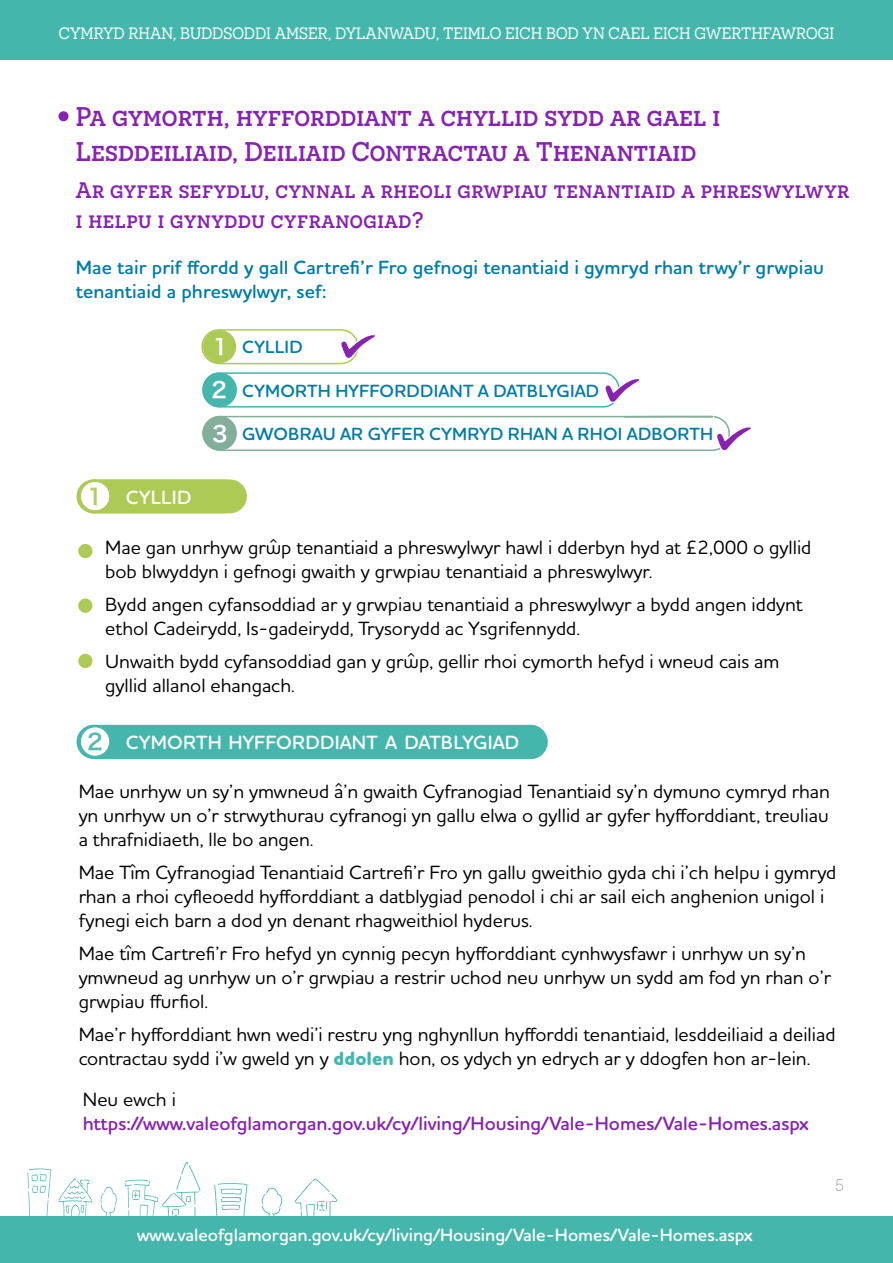
<style>
.page{position:relative;width:893px;height:1263px;background:#fff}
.page>*{position:absolute;margin:0;border:0;box-sizing:border-box;transform-origin:0 0}
.chapter_heading{font:500 27px/34.5px "Novecentoslab";color:#8623b1}
.chapter_heading-2{font:500 22.5px/30px "Novecentoslab";letter-spacing:.02em;color:#8623b1}
.t1{font:22.05px "Hiragino Sans W6";color:#57bab1}
.t2{font:22.05px "Hiragino Sans W6";color:#b3ce62}
.t3{font:21.6px "Hiragino Sans W6";color:#fff}
.Houschka_Rounded_lig{font:500 19.5px/24px "Houschka Rounded";color:#000}
.Houschka_Rounded_lig-2{font:600 19.5px/24px "Houschka Rounded";letter-spacing:.005em;color:#007da5}
.Houschka_Rounded_lig-3{font:600 19.5px "Houschka Rounded";color:#8623b1}
.Houschka_Medium{font:600 19.5px "Houschka Rounded";letter-spacing:.01em;color:#fff}
.Houschka_Medium-2{font:600 18px "Houschka Rounded";letter-spacing:.01em;color:#007da5}
.Houschka_Rounded_lig-4{font:600 18px "Houschka Rounded";color:#fff}
.chapter_heading-3{font:16.5px "Novecentoslab";color:#fff}
.t4{font:15.75px "Shree Dev 0714";color:#99a49c}
.s1{font-weight:800;color:#44b6ac}
</style>
<div class="page">
<div style="left:0;top:1216px;width:893px;height:47px;background:#44b6ac"></div>
<div style="left:0;top:0;width:893px;height:60px;background:#44b6ac"></div>
<div style="left:80px;top:725px;width:465px;height:34px;background:#44b6ac"></div>
<div style="left:77px;top:725px;width:34px;height:34px;background:#44b6ac;border-radius:50%"></div>
<div style="left:213px;top:479px;width:34px;height:34px;background:#adca57;border-radius:50%"></div>
<div style="left:514px;top:725px;width:34px;height:34px;background:#44b6ac;border-radius:50%"></div>
<div style="left:79px;top:479px;width:160px;height:34px;background:#adca57"></div>
<div style="left:78px;top:544px;width:14px;height:14px;background:#adca57;border-radius:50%"></div>
<div style="left:78px;top:598px;width:14px;height:15px;background:#adca57;border-radius:50%"></div>
<div style="left:78px;top:654px;width:14px;height:14px;background:#adca57;border-radius:50%"></div>
<div style="left:80px;top:727px;width:30px;height:29px;background:#fff;border-radius:50%"></div>
<div style="left:80px;top:726px;width:30px;height:30px;border:1px solid #44b6ac;border-radius:50%"></div>
<div style="left:77px;top:479px;width:33px;height:34px;background:#adca57;border-radius:50%"></div>
<div style="left:80px;top:481px;width:30px;height:30px;background:#fff;border-radius:50%"></div>
<div style="left:80px;top:481px;width:30px;height:30px;border:1px solid #adca57;border-radius:50%"></div>
<svg style="left:27px;top:1162px;width:311px;height:54px"></svg>
<svg style="left:201px;top:329px;width:175px;height:36px"></svg>
<svg style="left:202px;top:372px;width:438px;height:36px"></svg>
<svg style="left:202px;top:415px;width:549px;height:36px"></svg>
<div style="left:58px;top:111px;width:11px;height:10px;background:#8623b1;border-radius:50%"></div>
<p class="chapter_heading-3" style="left:59px;top:23px;width:777px">CYMRYD RHAN, BUDDSODDI AMSER, DYLANWADU, TEIMLO EICH BOD YN CAEL EICH GWERTHFAWROGI</p>
<p class="chapter_heading" style="left:76px;top:99px;width:646px">Pa gymorth, hyfforddiant a chyllid sydd ar gael i<br>Lesddeiliaid, Deiliaid Contractau a Thenantiaid</p>
<p class="chapter_heading-2" style="left:76px;top:175px;width:775px">Ar gyfer sefydlu, cynnal a rheoli grwpiau tenantiaid a phreswylwyr i helpu i gynyddu cyfranogiad?</p>
<p class="Houschka_Rounded_lig-2" style="left:76px;top:255px;width:750px">Mae tair prif ffordd y gall Cartrefi’r Fro gefnogi tenantiaid i gymryd rhan trwy’r grwpiau tenantiaid a phreswylwyr, sef:</p>
<p class="t3" style="left:213px;top:328px;width:17px">1</p>
<p class="t3" style="left:211px;top:371px;width:17px">2</p>
<p class="t3" style="left:212px;top:414px;width:17px">3</p>
<p class="Houschka_Medium-2" style="left:242px;top:335px;width:62px">CYLLID</p>
<p class="Houschka_Medium-2" style="left:242px;top:379px;width:359px">CYMORTH HYFFORDDIANT A DATBLYGIAD</p>
<p class="Houschka_Medium-2" style="left:242px;top:423px;width:473px">GWOBRAU AR GYFER CYMRYD RHAN A RHOI ADBORTH</p>
<p class="t2" style="left:87px;top:477px;width:17px">1</p>
<p class="Houschka_Medium" style="left:126px;top:485px;width:67px">CYLLID</p>
<p class="Houschka_Rounded_lig" style="left:105px;top:534px;width:708px">Mae gan unrhyw grŵp tenantiaid a phreswylwyr hawl i dderbyn hyd at £2,000 o gyllid bob blwyddyn i gefnogi gwaith y grwpiau tenantiaid a phreswylwyr.</p>
<p class="Houschka_Rounded_lig" style="left:105px;top:591px;width:699px">Bydd angen cyfansoddiad ar y grwpiau tenantiaid a phreswylwyr a bydd angen iddynt ethol Cadeirydd, Is-gadeirydd, Trysorydd ac Ysgrifennydd.</p>
<p class="Houschka_Rounded_lig" style="left:105px;top:648px;width:676px">Unwaith bydd cyfansoddiad gan y grŵp, gellir rhoi cymorth hefyd i wneud cais am gyllid allanol ehangach.</p>
<p class="t1" style="left:87px;top:722px;width:17px">2</p>
<p class="Houschka_Medium" style="left:126px;top:730px;width:395px">CYMORTH HYFFORDDIANT A DATBLYGIAD</p>
<p class="Houschka_Rounded_lig" style="left:79px;top:779px;width:753px;text-align:justify">Mae unrhyw un sy’n ymwneud â’n gwaith Cyfranogiad Tenantiaid sy’n dymuno cymryd rhan yn unrhyw un o’r strwythurau cyfranogi yn gallu elwa o gyllid ar gyfer hyfforddiant, treuliau a thrafnidiaeth, lle bo angen.</p>
<p class="Houschka_Rounded_lig" style="left:79px;top:860px;width:759px">Mae Tîm Cyfranogiad Tenantiaid Cartrefi’r Fro yn gallu gweithio gyda chi i’ch helpu i gymryd rhan a rhoi cyfleoedd hyfforddiant a datblygiad penodol i chi ar sail eich anghenion unigol i fynegi eich barn a dod yn denant rhagweithiol hyderus.</p>
<p class="Houschka_Rounded_lig" style="left:79px;top:941px;width:754px">Mae tîm Cartrefi’r Fro hefyd yn cynnig pecyn hyfforddiant cynhwysfawr i unrhyw un sy’n ymwneud ag unrhyw un o’r grwpiau a restrir uchod neu unrhyw un sydd am fod yn rhan o’r grwpiau ffurfiol.</p>
<p class="Houschka_Rounded_lig" style="left:79px;top:1022px;width:758px">Mae’r hyfforddiant hwn wedi’i restru yng nghynllun hyfforddi tenantiaid, lesddeiliaid a deiliad contractau sydd i’w gweld yn y <span class="s1">ddolen</span> hon, os ydych yn edrych ar y ddogfen hon ar-lein.</p>
<p class="Houschka_Rounded_lig" style="left:83px;top:1087px;width:95px">Neu ewch i</p>
<p class="Houschka_Rounded_lig-3" style="left:83px;top:1111px;width:727px">https://www.valeofglamorgan.gov.uk/cy/living/Housing/Vale-Homes/Vale-Homes.aspx</p>
<p class="Houschka_Rounded_lig-4" style="left:137px;top:1223px;width:617px">www.valeofglamorgan.gov.uk/cy/living/Housing/Vale-Homes/Vale-Homes.aspx</p>
<p class="t4" style="left:835px;top:1176px;width:11px">5</p>
</div>
